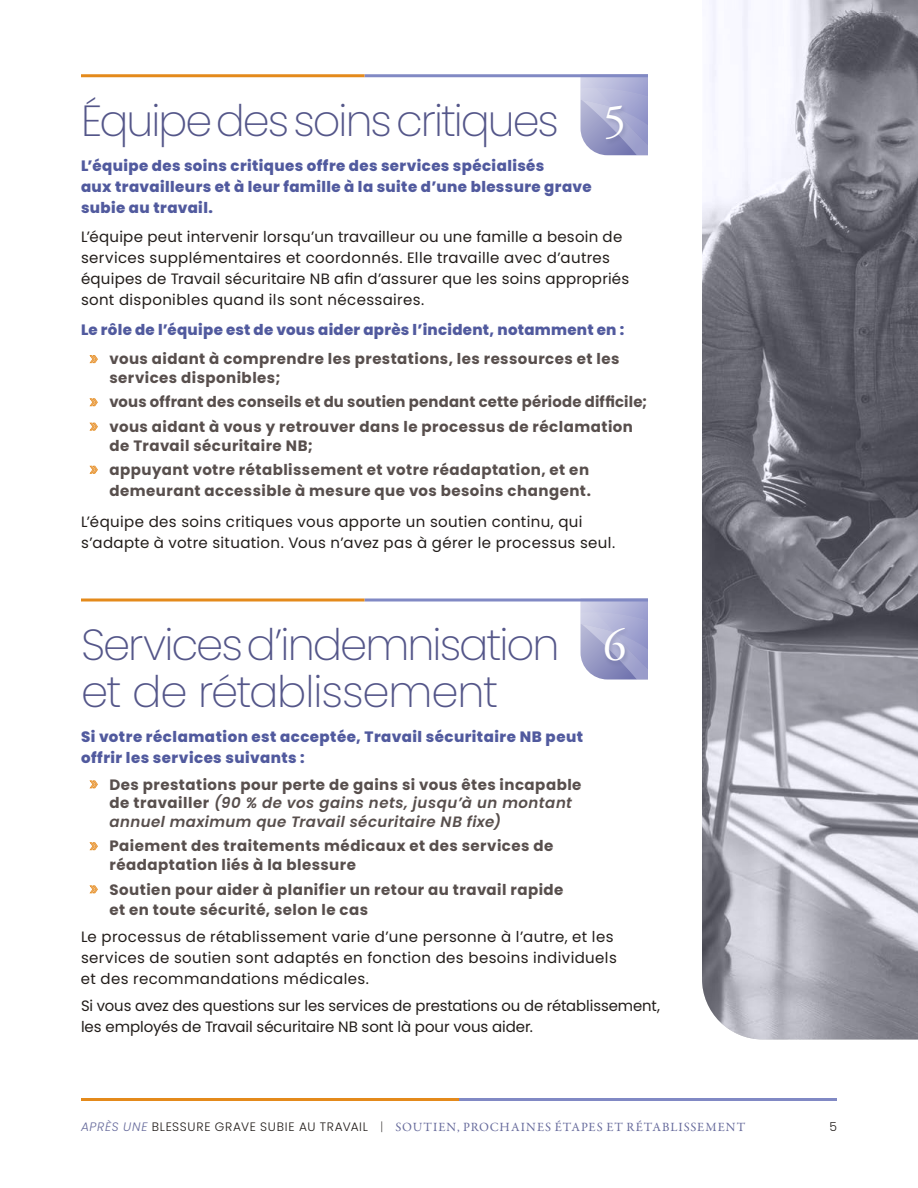
<style>
.page{position:relative;width:918px;height:1188px;background:#fff}
.page>*{position:absolute;margin:0;border:0;box-sizing:border-box;transform-origin:0 0}
.t1{font:46.5px "Adobe Garamond Pro";color:#fff}
.t2{font:200 43.5px/46.5px "Poppins";letter-spacing:-.045em;color:#545689}
.t3{font:15px/21px "Poppins";letter-spacing:.02em;color:#221d1a}
.t4{font:700 15px/24.3px "Poppins";letter-spacing:.03em;color:#584f4d}
.t5{font:800 15px/21px "Poppins";letter-spacing:.03em;color:#515a9e}
.t6{font:italic 600 15px/18.8px "Poppins";letter-spacing:.03em;color:#584f4d}
.t7{font:15px/21px "Poppins";letter-spacing:-.005em;color:#221d1a}
.t8{font:12.6px "Garamond Premr Pro";letter-spacing:.075em;color:#676b9c}
.t9{font:300 12.3px "Poppins";color:#221d1a}
.s1{font-family:"Myriad Pro";font-weight:400;font-size:18.75px;color:#e48a1b}
.s2{font-weight:700;color:#584f4d}
.s3{font-family:"Myriad Pro";font-weight:400;font-style:normal;font-size:18.75px;color:#e48a1b}
.s4{font-weight:700;font-style:normal}
.s5{font-family:"Poppins";font-weight:300;font-style:italic;font-size:12.3px}
.s6{font-family:"Poppins";font-weight:300;font-size:12.3px;color:#221d1a}
.s7{font-family:"Poppins";font-weight:200;font-size:12.3px;color:#221d1a}
</style>
<div class="page">
<img style="left:702px;top:0;width:216px;height:1040px">
<svg style="left:580px;top:77px;width:68px;height:78px;background:#abadd3"></svg>
<svg style="left:580px;top:602px;width:68px;height:78px;background:#abadd3"></svg>
<hr style="left:364px;top:74px;width:284px;height:3px;background:#8189c4">
<hr style="left:81px;top:74px;width:283px;height:3px;background:#e48a1b">
<svg style="left:364px;top:598px;width:284px;height:4px"></svg>
<svg style="left:81px;top:598px;width:283px;height:4px"></svg>
<div style="left:604px;top:104px;width:24px;height:41px;background:#313665;opacity:.25"></div>
<div style="left:602px;top:627px;width:28px;height:40px;background:#313665;opacity:.25"></div>
<hr style="left:459px;top:1098px;width:378px;height:3px;background:#8189c4">
<hr style="left:81px;top:1098px;width:378px;height:3px;background:#e48a1b">
<h2 class="t2" style="left:81px;top:98px;width:480px">Équipe des soins critiques</h2>
<h1 class="t1" style="left:603px;top:93px;width:25px">5</h1>
<p class="t5" style="left:81px;top:156px;width:512px">L’équipe des soins critiques offre des services spécialisés<br>aux travailleurs et à leur famille à la suite d’une blessure grave subie au travail.</p>
<p class="t3" style="left:81px;top:226px;width:550px">L’équipe peut intervenir lorsqu’un travailleur ou une famille a besoin de services supplémentaires et coordonnés. Elle travaille avec d’autres équipes de Travail sécuritaire NB afin d’assurer que les soins appropriés sont disponibles quand ils sont nécessaires.</p>
<p class="t5" style="left:81px;top:314px;width:545px;line-height:29.8px;text-align:center">Le rôle de l’équipe est de vous aider après l’incident, notamment en : <span class="s1">»</span> <span class="s2">vous aidant à comprendre les prestations, les ressources et les</span></p>
<p class="t4" style="left:90px;top:366px;width:559px;text-indent:20px">services disponibles;<br><span class="s1">»</span> vous offrant des conseils et du soutien pendant cette période difficile; <span class="s1">»</span> vous aidant à vous y retrouver dans le processus de réclamation</p>
<p class="t4" style="left:90px;top:433px;width:501px;text-indent:20px">de Travail sécuritaire NB;<br><span class="s1">»</span> appuyant votre rétablissement et votre réadaptation, et en</p>
<p class="t4" style="left:110px;top:478px;width:483px">demeurant accessible à mesure que vos besoins changent.</p>
<p class="t3" style="left:81px;top:511px;width:536px">L’équipe des soins critiques vous apporte un soutien continu, qui s’adapte à votre situation. Vous n’avez pas à gérer le processus seul.</p>
<h2 class="t2" style="left:81px;top:622px;width:480px">Services d’indemnisation et de rétablissement</h2>
<h1 class="t1" style="left:603px;top:618px;width:25px">6</h1>
<p class="t5" style="left:81px;top:726px;width:504px">Si votre réclamation est acceptée, Travail sécuritaire NB peut offrir les services suivants :</p>
<p class="t6" style="left:109px;top:775px;width:474px;text-indent:-19px"><span class="s3">»</span> <span class="s4">Des prestations pour perte de gains si vous êtes incapable de travailler</span> (90 % de vos gains nets, jusqu’à un montant annuel maximum que Travail sécuritaire NB fixe)</p>
<p class="t4" style="left:110px;top:837px;width:445px;line-height:18.8px;text-indent:-20px"><span class="s1">»</span> Paiement des traitements médicaux et des services de réadaptation liés à la blessure</p>
<p class="t4" style="left:110px;top:879px;width:456px;line-height:20.7px;text-indent:-20px"><span class="s1">»</span> Soutien pour aider à planifier un retour au travail rapide et en toute sécurité, selon le cas</p>
<p class="t3" style="left:81px;top:927px;width:537px">Le processus de rétablissement varie d’une personne à l’autre, et les services de soutien sont adaptés en fonction des besoins individuels et des recommandations médicales.</p>
<p class="t7" style="left:81px;top:995px;width:581px">Si vous avez des questions sur les services de prestations ou de rétablissement, les employés de Travail sécuritaire NB sont là pour vous aider.</p>
<p class="t8" style="left:81px;top:1119px;width:666px"><span class="s5">APRÈS UNE</span> <span class="s6">BLESSURE GRAVE SUBIE AU TRAVAIL</span> <span class="s7">|</span> SOUTIEN, PROCHAINES ÉTAPES ET RÉTABLISSEMENT</p>
<p class="t9" style="left:829px;top:1119px;width:9px">5</p>
</div>
